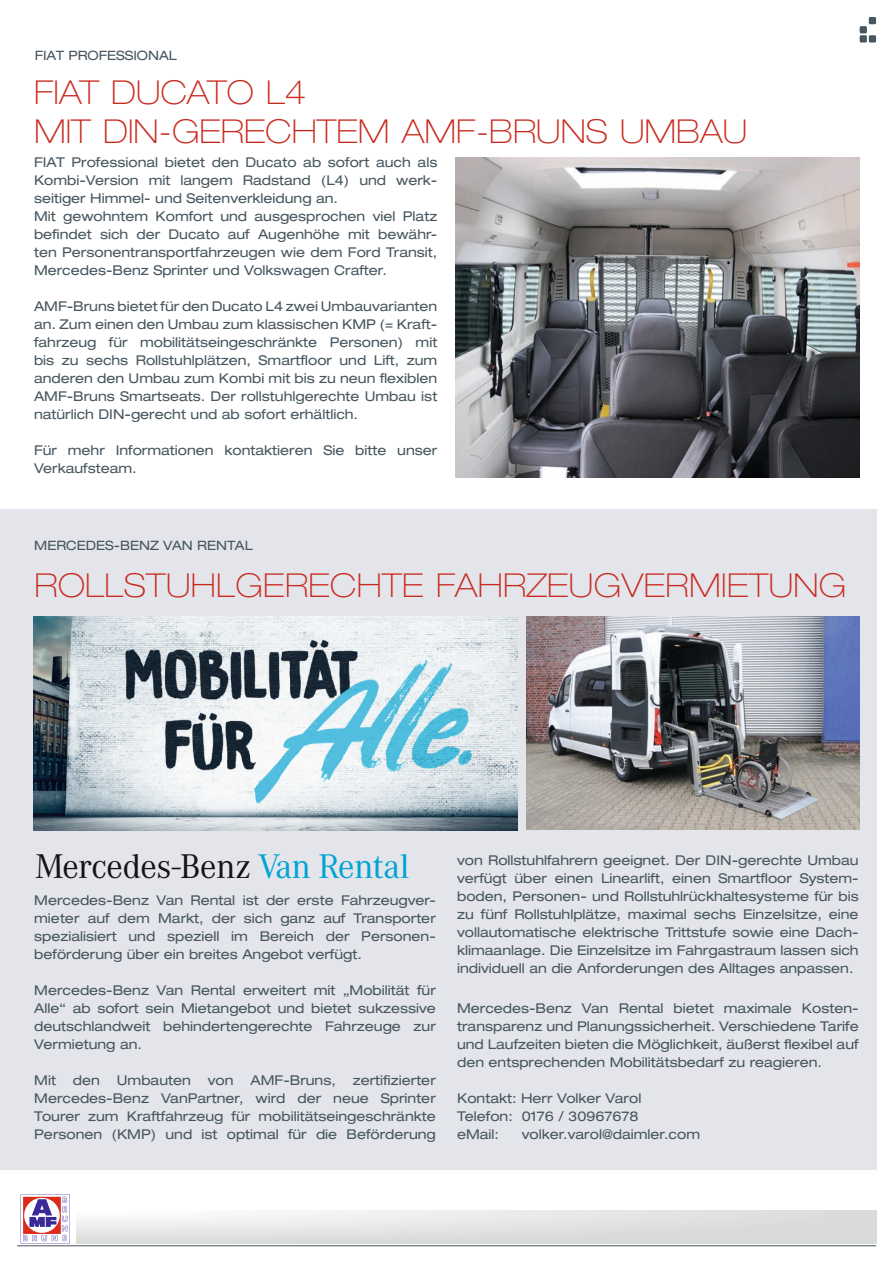
<style>
.page{position:relative;width:895px;height:1263px;background:#fff}
.page>*{position:absolute;margin:0;border:0;box-sizing:border-box;transform-origin:0 0}
.t1{font:35.55px "Daimler CA";letter-spacing:-.01em;color:#131413}
.t2{font:100 expanded 33px/39px "Helvetica Neue LT Std";letter-spacing:.005em;color:#ca2a1e}
.t3{font:expanded 13.5px/18px "Helvetica Neue LT Std";color:#46555e}
.t4{font:expanded 12.9px "Helvetica Neue LT Std";color:#46555e}
.s1{color:#00a3d3}
</style>
<div class="page">
<div style="left:0;top:509px;width:876px;height:660px;background:#e3e5eb"></div>
<div style="left:869px;top:17px;width:7px;height:7px;background:#46555e;border-radius:2px"></div>
<div style="left:859px;top:26px;width:8px;height:7px;background:#46555e;border-radius:2px"></div>
<div style="left:859px;top:35px;width:8px;height:8px;background:#46555e;border-radius:2px"></div>
<div style="left:869px;top:35px;width:7px;height:8px;background:#46555e;border-radius:2px"></div>
<svg style="left:77px;top:1210px;width:799px;height:33px"></svg>
<hr style="left:17px;top:1245px;width:859px;height:1px;background:#46555e">
<svg style="left:21px;top:1194px;width:49px;height:49px"></svg>
<img style="left:455px;top:158px;width:404px;height:320px">
<img style="left:34px;top:617px;width:484px;height:214px">
<img style="left:526px;top:617px;width:333px;height:212px">
<p class="t4" style="left:35px;top:47px;width:144px">FIAT PROFESSIONAL</p>
<h2 class="t2" style="left:34px;top:73px;width:715px">FIAT DUCATO L4<br>MIT DIN-GERECHTEM AMF-BRUNS UMBAU</h2>
<p class="t3" style="left:34px;top:153px;width:405px">FIAT Professional bietet den Ducato ab sofort auch als Kombi-Version mit langem Radstand (L4) und werk&shy;seitiger Himmel- und Seitenverkleidung an.<br>Mit gewohntem Komfort und ausgesprochen viel Platz befindet sich der Ducato auf Augenhöhe mit bewähr&shy;ten Personentransportfahrzeugen wie dem Ford Transit, Mercedes-Benz Sprinter und Volkswagen Crafter.</p>
<p class="t3" style="left:34px;top:297px;width:405px;text-align:justify">AMF-Bruns bietet für den Ducato L4 zwei Umbauvarianten an. Zum einen den Umbau zum klassischen KMP (= Kraft&shy;fahrzeug für mobilitätseingeschränkte Personen) mit bis zu sechs Rollstuhlplätzen, Smartfloor und Lift, zum anderen den Umbau zum Kombi mit bis zu neun flexiblen AMF-Bruns Smartseats. Der rollstuhlgerechte Umbau ist natürlich DIN-gerecht und ab sofort erhältlich.</p>
<p class="t3" style="left:34px;top:441px;width:405px">Für mehr Informationen kontaktieren Sie bitte unser<br>Verkaufsteam.</p>
<p class="t4" style="left:34px;top:537px;width:220px">MERCEDES-BENZ VAN RENTAL</p>
<h2 class="t2" style="left:34px;top:566px;width:813px">ROLLSTUHLGERECHTE FAHRZEUGVERMIETUNG</h2>
<h1 class="t1" style="left:35px;top:842px;width:376px">Mercedes-Benz <span class="s1">Van Rental</span></h1>
<p class="t3" style="left:34px;top:891px;width:403px">Mercedes-Benz Van Rental ist der erste Fahrzeugver&shy;mieter auf dem Markt, der sich ganz auf Transporter spezialisiert und speziell im Bereich der Personen&shy;beförderung über ein breites Angebot verfügt.</p>
<p class="t3" style="left:34px;top:981px;width:403px;text-align:justify">Mercedes-Benz Van Rental erweitert mit „Mobilität für Alle“ ab sofort sein Mietangebot und bietet sukzessive deutschlandweit behindertengerechte Fahrzeuge zur Vermietung an.</p>
<p class="t3" style="left:34px;top:1071px;width:23px">Mit</p>
<p class="t3" style="left:73px;top:1071px;width:29px">den</p>
<p class="t3" style="left:117px;top:1071px;width:76px">Umbauten</p>
<p class="t3" style="left:208px;top:1071px;width:27px">von</p>
<p class="t3" style="left:251px;top:1071px;width:87px">AMF-Bruns,</p>
<p class="t3" style="left:34px;top:1071px;width:403px;text-align:justify;text-indent:319px">zertifizierter Mercedes-Benz VanPartner, wird der neue Sprinter Tourer zum Kraftfahrzeug für mobilitätseingeschränkte Personen (KMP) und ist optimal für die Beförderung</p>
<p class="t3" style="left:457px;top:851px;width:403px">von Rollstuhlfahrern geeignet. Der DIN-gerechte Umbau verfügt über einen Linearlift, einen Smartfloor System&shy;boden, Personen- und Rollstuhlrückhaltesysteme für bis zu fünf Rollstuhlplätze, maximal sechs Einzelsitze, eine vollautomatische elektrische Trittstufe sowie eine Dach&shy;klimaanlage. Die Einzelsitze im Fahrgastraum lassen sich individuell an die Anforderungen des Alltages anpassen.</p>
<p class="t3" style="left:457px;top:999px;width:403px;text-align:justify">Mercedes-Benz Van Rental bietet maximale Kosten&shy;transparenz und Planungssicherheit. Verschiedene Tarife und Laufzeiten bieten die Möglichkeit, äußerst flexibel auf den entsprechenden Mobilitätsbedarf zu reagieren.</p>
<p class="t3" style="left:457px;top:1089px;width:186px">Kontakt: Herr Volker Varol<br>Telefon: 0176 / 30967678 eMail:</p>
<p class="t3" style="left:522px;top:1125px;width:180px">volker.varol@daimler.com</p>
</div>
